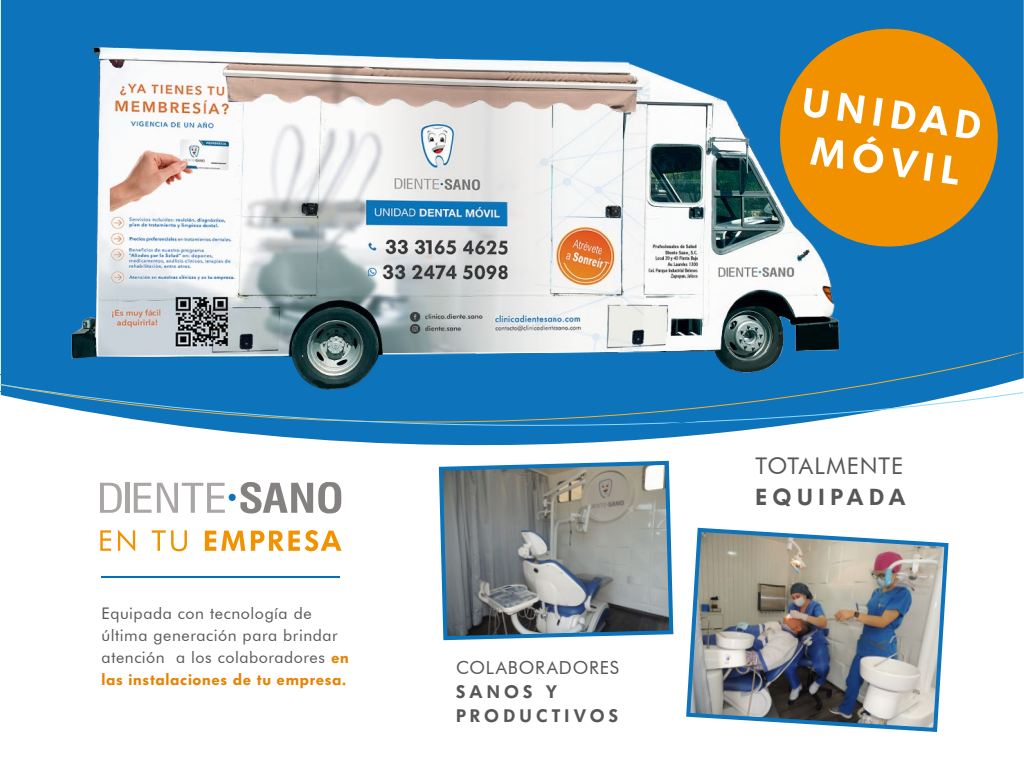
<style>
.page{position:relative;width:1024px;height:768px;background:#fff}
.page>*{position:absolute;margin:0;border:0;box-sizing:border-box;transform-origin:0 0}
.t1{font:23px "Futura BT";letter-spacing:.04em;color:#575756}
.t2{font:600 23px "Futura BQ";letter-spacing:.235em;color:#575756}
.t3{font:600 18px/24px "Futura BQ";letter-spacing:.235em;color:#575756}
.t4{font:18px "Futura BT";letter-spacing:.04em;color:#575756}
.t5{font:16px/22px "Futura BT";letter-spacing:.035em;color:#575756}
.t6{font:600 16px "Futura BQ";letter-spacing:.045em;color:#e88203}
.s1{font-family:"Futura BQ";font-weight:600;color:#e88203}
</style>
<div class="page">
<div style="left:1px;top:0;width:1023px;height:339px;background:#0d73ba"></div>
<svg style="left:0;top:339px;width:1024px;height:175px"></svg>
<img style="left:58px;top:29px;width:796px;height:370px">
<img style="left:686px;top:527px;width:263px;height:205px">
<svg style="left:437px;top:459px;width:238px;height:182px;background:#868f91"></svg>
<svg style="left:773px;top:21px;width:232px;height:233px;background:#a28846"></svg>
<svg style="left:804px;top:88px;width:25px;height:30px"></svg>
<svg style="left:837px;top:93px;width:28px;height:31px"></svg>
<svg style="left:873px;top:98px;width:10px;height:28px"></svg>
<svg style="left:891px;top:100px;width:56px;height:36px"></svg>
<svg style="left:956px;top:109px;width:24px;height:30px"></svg>
<svg style="left:810px;top:137px;width:33px;height:32px"></svg>
<svg style="left:853px;top:136px;width:31px;height:38px"></svg>
<svg style="left:893px;top:148px;width:40px;height:33px"></svg>
<svg style="left:942px;top:155px;width:16px;height:30px"></svg>
<svg style="left:100px;top:530px;width:11px;height:21px"></svg>
<svg style="left:118px;top:530px;width:17px;height:22px"></svg>
<svg style="left:152px;top:530px;width:35px;height:21px"></svg>
<svg style="left:205px;top:531px;width:40px;height:20px"></svg>
<svg style="left:251px;top:530px;width:91px;height:21px"></svg>
<svg style="left:100px;top:483px;width:22px;height:30px"></svg>
<hr style="left:126px;top:483px;width:4px;height:30px;background:#a9a6a5">
<svg style="left:134px;top:483px;width:91px;height:30px"></svg>
<svg style="left:240px;top:482px;width:101px;height:31px"></svg>
<div style="left:229px;top:494px;width:7px;height:7px;background:#0a73ba;border-radius:50%"></div>
<hr style="left:102px;top:576px;width:238px;height:2px;background:#0070bd">
<p class="t5" style="left:102px;top:602px;width:249px">Equipada con tecnología de última generación para brindar atención a los colaboradores <span class="s1">en</span></p>
<p class="t6" style="left:102px;top:670px;width:246px">las instalaciones de tu empresa.</p>
<p class="t4" style="left:456px;top:656px;width:164px">COLABORADORES</p>
<p class="t3" style="left:456px;top:680px;width:164px">SANOS Y<br>PRODUCTIVOS</p>
<h1 class="t1" style="left:756px;top:452px;width:149px">TOTALMENTE</h1>
<h1 class="t2" style="left:756px;top:484px;width:152px">EQUIPADA</h1>
</div>
